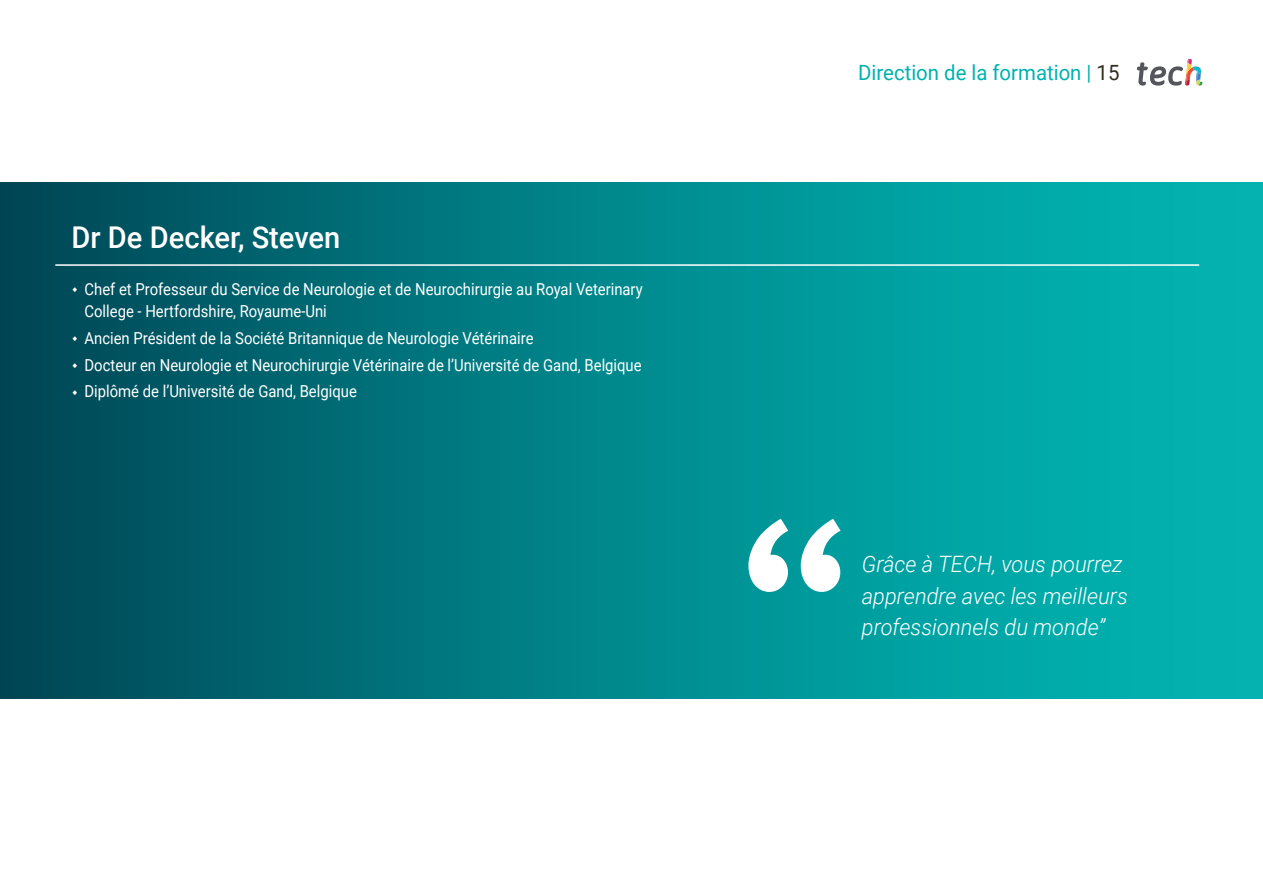
<style>
.page{position:relative;width:1263px;height:893px;background:#fff}
.page>*{position:absolute;margin:0;border:0;box-sizing:border-box;transform-origin:0 0}
.t1{font:500 30px "Roboto";color:#fff}
.t2{font:italic 300 22.5px/31.5px "Roboto";color:#fff}
.t3{font:21px "Roboto";color:#00b2af}
.t4{font:16.5px/26.7px "Roboto";color:#fff;scale:.9 1}
.s1{color:#312e20}
</style>
<div class="page">
<div style="left:0;top:182px;width:1263px;height:516px;background:linear-gradient(to right,#004c5a,#02bfba)"></div>
<hr style="left:55px;top:264px;width:1144px;height:2px;background:#fff">
<svg style="left:1137px;top:59px;width:65px;height:27px"></svg>
<svg style="left:748px;top:519px;width:92px;height:73px"></svg>
<svg style="left:73px;top:287px;width:4px;height:5px"></svg>
<svg style="left:73px;top:336px;width:4px;height:5px"></svg>
<svg style="left:73px;top:363px;width:4px;height:5px"></svg>
<svg style="left:73px;top:390px;width:4px;height:5px"></svg>
<h1 class="t1" style="left:71px;top:216px;width:270px">Dr De Decker, Steven</h1>
<p class="t4" style="left:85px;top:277px;width:622px;line-height:22.5px">Chef et Professeur du Service de Neurologie et de Neurochirurgie au Royal Veterinary<br>College - Hertfordshire, Royaume-Uni</p>
<p class="t4" style="left:85px;top:324px;width:621px">Ancien Président de la Société Britannique de Neurologie Vétérinaire<br>Docteur en Neurologie et Neurochirurgie Vétérinaire de l’Université de Gand, Belgique<br>Diplômé de l’Université de Gand, Belgique</p>
<p class="t3" style="left:858px;top:57px;width:263px">Direction de la formation | <span class="s1">15</span></p>
<h2 class="t2" style="left:862px;top:548px;width:268px">Grâce à TECH, vous pourrez apprendre avec les meilleurs professionnels du monde”</h2>
</div>
